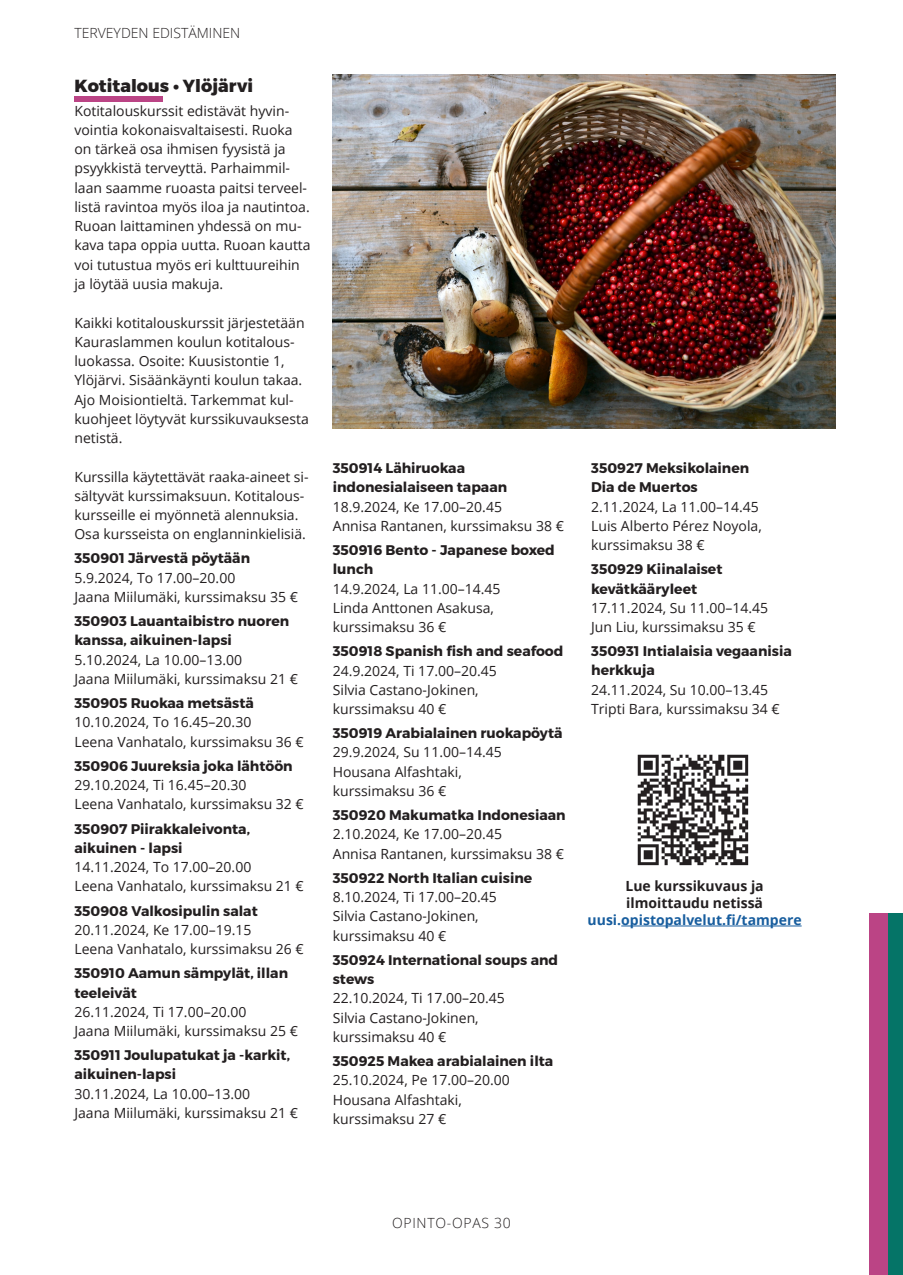
<style>
.page{position:relative;width:903px;height:1275px;background:#fff}
.page>*{position:absolute;margin:0;border:0;box-sizing:border-box;transform-origin:0 0}
.t1{font:800 17.5px "Montserrat";color:#231f20}
.t2{font:14px/19.2px "Open Sans";color:#231f20}
.t3{font:700 14px/16.8px "Open Sans";color:#231f20;text-align:center}
.t4{font:300 14px "Open Sans";color:#231f20}
.t5{font:300 14px "Open Sans";letter-spacing:.05em;color:#231f20}
.s1{font-family:"Montserrat";font-weight:700}
.s2{color:#175d9e}
</style>
<div class="page">
<div style="left:869px;top:914px;width:34px;height:361px;background:#bb4485"></div>
<div style="left:74px;top:96px;width:89px;height:5px;background:#bb4485"></div>
<img style="left:333px;top:75px;width:502px;height:353px">
<hr style="left:621px;top:926px;width:181px;height:1px;background:#175d9e">
<img style="left:637px;top:754px;width:112px;height:112px">
<div style="left:888px;top:914px;width:15px;height:361px;background:#057467"></div>
<p class="t4" style="left:74px;top:23px;width:167px">TERVEYDEN EDISTÄMINEN</p>
<p class="t1" style="left:74px;top:74px;width:180px">Kotitalous • Ylöjärvi</p>
<p class="t2" style="left:74px;top:101px;width:238px">Kotitalouskurssit edistävät hyvin&shy;vointia kokonaisvaltaisesti. Ruoka on tärkeä osa ihmisen fyysistä ja psyykkistä terveyttä. Parhaimmil&shy;laan saamme ruoasta paitsi terveel&shy;listä ravintoa myös iloa ja nautintoa.<br>Ruoan laittaminen yhdessä on mu&shy;kava tapa oppia uutta. Ruoan kautta voi tutustua myös eri kulttuureihin ja löytää uusia makuja.</p>
<p class="t2" style="left:74px;top:312px;width:236px">Kaikki kotitalouskurssit järjestetään Kauraslammen koulun kotitalous&shy;luokassa. Osoite: Kuusistontie 1, Ylöjärvi. Sisäänkäynti koulun takaa.<br>Ajo Moisiontieltä. Tarkemmat kul&shy;kuohjeet löytyvät kurssikuvauksesta netistä.</p>
<p class="t2" style="left:74px;top:466px;width:236px">Kurssilla käytettävät raaka-aineet si&shy;sältyvät kurssimaksuun. Kotitalous&shy;kursseille ei myönnetä alennuksia.<br>Osa kursseista on englanninkielisiä.</p>
<p class="t2" style="left:74px;top:548px;width:225px"><span class="s1">350901 Järvestä pöytään<br></span>5.9.2024, To 17.00–20.00<br>Jaana Miilumäki, kurssimaksu 35 €</p>
<p class="t2" style="left:74px;top:611px;width:225px"><span class="s1">350903 Lauantaibistro nuoren kanssa, aikuinen-lapsi<br></span>5.10.2024, La 10.00–13.00<br>Jaana Miilumäki, kurssimaksu 21 €</p>
<p class="t2" style="left:74px;top:693px;width:231px"><span class="s1">350905 Ruokaa metsästä<br></span>10.10.2024, To 16.45–20.30<br>Leena Vanhatalo, kurssimaksu 36 €</p>
<p class="t2" style="left:74px;top:756px;width:231px"><span class="s1">350906 Juureksia joka lähtöön<br></span>29.10.2024, Ti 16.45–20.30<br>Leena Vanhatalo, kurssimaksu 32 €</p>
<p class="t2" style="left:74px;top:818px;width:231px"><span class="s1">350907 Piirakkaleivonta, aikuinen - lapsi<br></span>14.11.2024, To 17.00–20.00<br>Leena Vanhatalo, kurssimaksu 21 €</p>
<p class="t2" style="left:74px;top:900px;width:231px"><span class="s1">350908 Valkosipulin salat<br></span>20.11.2024, Ke 17.00–19.15<br>Leena Vanhatalo, kurssimaksu 26 €</p>
<p class="t2" style="left:74px;top:963px;width:225px"><span class="s1">350910 Aamun sämpylät, illan teeleivät<br></span>26.11.2024, Ti 17.00–20.00<br>Jaana Miilumäki, kurssimaksu 25 €</p>
<p class="t2" style="left:74px;top:1045px;width:225px"><span class="s1">350911 Joulupatukat ja -karkit, aikuinen-lapsi<br></span>30.11.2024, La 10.00–13.00<br>Jaana Miilumäki, kurssimaksu 21 €</p>
<p class="t2" style="left:333px;top:458px;width:233px"><span class="s1">350914 Lähiruokaa indonesialaiseen tapaan<br></span>18.9.2024, Ke 17.00–20.45<br>Annisa Rantanen, kurssimaksu 38 €</p>
<p class="t2" style="left:333px;top:540px;width:224px"><span class="s1">350916 Bento - Japanese boxed lunch<br></span>14.9.2024, La 11.00–14.45<br>Linda Anttonen Asakusa, kurssimaksu 36 €</p>
<p class="t2" style="left:333px;top:641px;width:232px"><span class="s1">350918 Spanish fish and seafood<br></span>24.9.2024, Ti 17.00–20.45<br>Silvia Castano-Jokinen, kurssimaksu 40 €</p>
<p class="t2" style="left:333px;top:723px;width:231px"><span class="s1">350919 Arabialainen ruokapöytä<br></span>29.9.2024, Su 11.00–14.45<br>Housana Alfashtaki,<br>kurssimaksu 36 €</p>
<p class="t2" style="left:333px;top:805px;width:234px"><span class="s1">350920 Makumatka Indonesiaan<br></span>2.10.2024, Ke 17.00–20.45<br>Annisa Rantanen, kurssimaksu 38 €</p>
<p class="t2" style="left:333px;top:868px;width:201px"><span class="s1">350922 North Italian cuisine<br></span>8.10.2024, Ti 17.00–20.45<br>Silvia Castano-Jokinen, kurssimaksu 40 €</p>
<p class="t2" style="left:333px;top:950px;width:227px"><span class="s1">350924 International soups and stews<br></span>22.10.2024, Ti 17.00–20.45<br>Silvia Castano-Jokinen, kurssimaksu 40 €</p>
<p class="t2" style="left:333px;top:1051px;width:222px"><span class="s1">350925 Makea arabialainen ilta<br></span>25.10.2024, Pe 17.00–20.00<br>Housana Alfashtaki,<br>kurssimaksu 27 €</p>
<p class="t2" style="left:591px;top:458px;width:172px"><span class="s1">350927 Meksikolainen<br>Dia de Muertos<br></span>2.11.2024, La 11.00–14.45<br>Luis Alberto Pérez Noyola, kurssimaksu 38 €</p>
<p class="t2" style="left:591px;top:559px;width:179px"><span class="s1">350929 Kiinalaiset kevätkääryleet<br></span>17.11.2024, Su 11.00–14.45<br>Jun Liu, kurssimaksu 35 €</p>
<p class="t2" style="left:591px;top:641px;width:202px"><span class="s1">350931 Intialaisia vegaanisia herkkuja<br></span>24.11.2024, Su 10.00–13.45<br>Tripti Bara, kurssimaksu 34 €</p>
<p class="t3" style="left:588px;top:877px;width:216px">Lue kurssikuvaus ja ilmoittaudu netissä <span class="s2">uusi.opistopalvelut.fi/tampere</span></p>
<p class="t5" style="left:392px;top:1213px;width:120px">OPINTO-OPAS 30</p>
</div>
